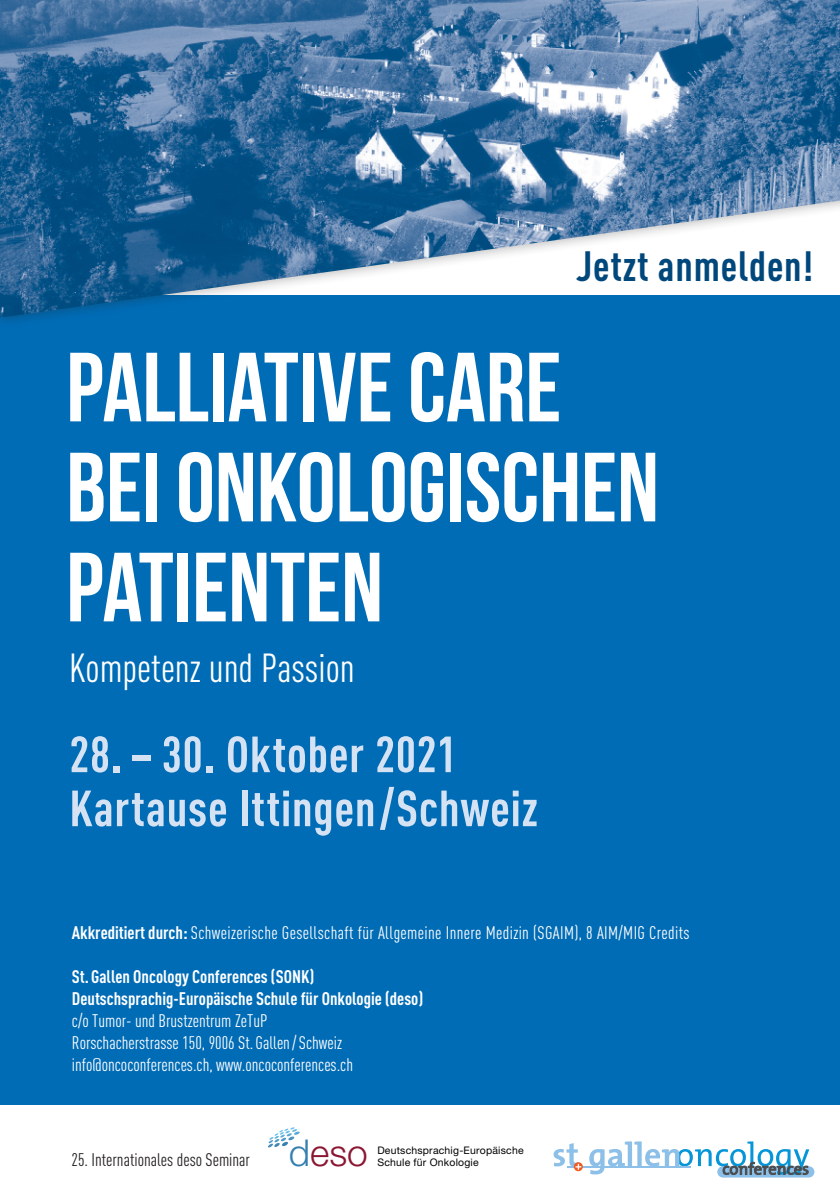
<style>
.page{position:relative;width:840px;height:1191px;background:#fff}
.page>*{position:absolute;margin:0;border:0;box-sizing:border-box;transform-origin:0 0}
.t1{font:700 98px/100px "Bebas Neue";color:#fff}
.t2{font:700 50px/54px "DIN Cond";letter-spacing:.015em;color:#d5e2f3}
.t3{font:700 41.8px "DIN Cond";letter-spacing:.02em;color:#00477c}
.t4{font:40px "DIN Cond";color:#fff}
.t5{font:300 37px "Helvetica Neue";color:#8b1632}
.t6{font:18px/22px "DIN Cond";color:#fff}
.t7{font:18px "DIN Cond";letter-spacing:.02em;color:#fff}
.t8{font:700 18px/22px "DIN Cond";color:#fff}
.t9{font:18px "DIN Cond";color:#231f20}
.t10{font:10.4px "Helvetica Neue";letter-spacing:.02em;color:#000}
.s1{font-weight:700}
.s2{color:#357fb0}
</style>
<div class="page">
<div style="left:0;top:0;width:839px;height:1191px;background:#006cb6"></div>
<img style="left:0;top:0;width:839px;height:317px">
<div style="left:0;top:1106px;width:839px;height:85px;background:#fff"></div>
<svg style="left:716px;top:1166px;width:98px;height:11px"></svg>
<hr style="left:566px;top:1166px;width:124px;height:1px;background:#8dc0e8">
<svg style="left:589px;top:1141px;width:219px;height:33px"></svg>
<svg style="left:573px;top:1162px;width:9px;height:9px"></svg>
<svg style="left:553px;top:1143px;width:28px;height:26px"></svg>
<svg style="left:268px;top:1127px;width:31px;height:20px"></svg>
<h3 class="t3" style="left:576px;top:241px;width:238px">Jetzt anmelden!</h3>
<h1 class="t1" style="left:66px;top:336px;width:594px">PALLIATIVE CARE<br>BEI ONKOLOGISCHEN<br>PATIENTEN</h1>
<h3 class="t4" style="left:69px;top:644px;width:287px">Kompetenz und Passion</h3>
<h2 class="t2" style="left:69px;top:726px;width:470px">28. – 30. Oktober 2021<br>Kartause Ittingen/Schweiz</h2>
<p class="t7" style="left:72px;top:922px;width:619px"><span class="s1">Akkreditiert durch:</span> Schweizerische Gesellschaft für Allgemeine Innere Medizin (SGAIM), 8 AIM/MIG Credits</p>
<p class="t8" style="left:72px;top:965px;width:352px">St. Gallen Oncology Conferences (SONK)<br>Deutschsprachig-Europäische Schule für Onkologie (deso)</p>
<p class="t6" style="left:72px;top:1009px;width:282px">c/o Tumor- und Brustzentrum ZeTuP<br>Rorschacherstrasse 150, 9006 St. Gallen/Schweiz info@oncoconferences.ch, www.oncoconferences.ch</p>
<h3 class="t5" style="left:289px;top:1123px;width:80px"><span class="s2">d</span>eso</h3>
<p class="t10" style="left:377px;top:1142px;width:148px">Deutschsprachig-Europäische</p>
<p class="t9" style="left:71px;top:1149px;width:180px">25. Internationales deso Seminar</p>
<p class="t10" style="left:377px;top:1154px;width:103px">Schule für Onkologie</p>
</div>
